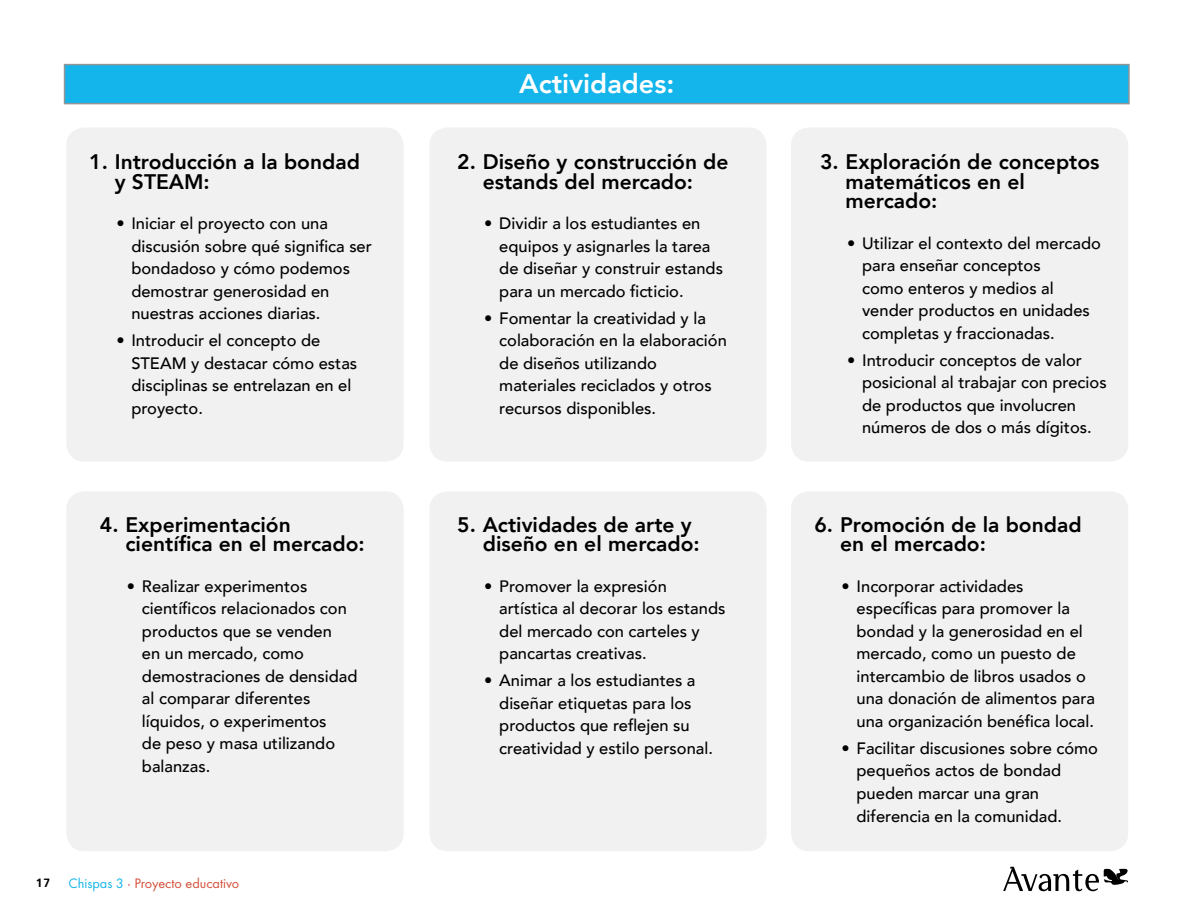
<style>
.page{position:relative;width:1191px;height:915px;background:#fff}
.page>*{position:absolute;margin:0;border:0;box-sizing:border-box;transform-origin:0 0}
.t1{font:800 27px "Avenir";color:#fff}
.t2{font:800 21px/19.5px "Avenir";color:#000}
.t3{font:500 16.5px/22.5px "Avenir";color:#000}
.t4{font:14.25px "Futura T";color:#d34f38}
.t5{font:700 12px "Frutiger";color:#000}
.s1{color:#13b5ea}
.s2{color:#ca171e}
</style>
<div class="page">
<svg style="left:1003px;top:866px;width:125px;height:24px"></svg>
<div style="left:65px;top:65px;width:1064px;height:39px;background:#13b5ea"></div>
<hr style="left:64px;top:64px;width:1065px;height:1px;background:#939598">
<hr style="left:64px;top:65px;width:1px;height:38px;background:#939598">
<hr style="left:1128px;top:65px;width:1px;height:38px;background:#939598">
<hr style="left:64px;top:103px;width:1065px;height:1px;background:#939598">
<div style="left:66px;top:127px;width:337px;height:334px;background:#f1f1f2;border-radius:18px"></div>
<div style="left:66px;top:491px;width:337px;height:359px;background:#f1f1f2;border-radius:18px"></div>
<div style="left:429px;top:127px;width:337px;height:334px;background:#f1f1f2;border-radius:18px"></div>
<div style="left:429px;top:491px;width:337px;height:359px;background:#f1f1f2;border-radius:18px"></div>
<div style="left:791px;top:127px;width:337px;height:334px;background:#f1f1f2;border-radius:18px"></div>
<div style="left:791px;top:491px;width:337px;height:359px;background:#f1f1f2;border-radius:18px"></div>
<p class="t2" style="left:115px;top:152px;width:247px;text-indent:-25px">1. Introducción a la bondad y STEAM:</p>
<p class="t3" style="left:131px;top:211px;width:242px;text-indent:-15px">• Iniciar el proyecto con una discusión sobre qué significa ser bondadoso y cómo podemos demostrar generosidad en nuestras acciones diarias.</p>
<p class="t3" style="left:131px;top:328px;width:227px;text-indent:-15px">• Introducir el concepto de<br>STEAM y destacar cómo estas disciplinas se entrelazan en el proyecto.</p>
<p class="t2" style="left:125px;top:514px;width:241px;text-indent:-25px">4. Experimentación científica en el mercado:</p>
<p class="t3" style="left:142px;top:573px;width:217px;text-indent:-15px">• Realizar experimentos científicos relacionados con productos que se venden<br>en un mercado, como demostraciones de densidad al comparar diferentes líquidos, o experimentos<br>de peso y masa utilizando balanzas.</p>
<p class="t5" style="left:36px;top:874px;width:16px">17</p>
<p class="t4" style="left:69px;top:874px;width:172px"><span class="s1">Chispas 3</span> <span class="s2">·</span> Proyecto educativo</p>
<h1 class="t1" style="left:519px;top:63px;width:157px">Actividades:</h1>
<p class="t2" style="left:457px;top:152px;width:273px;text-align:center">2. Diseño y construcción de estands del mercado:</p>
<p class="t3" style="left:499px;top:211px;width:225px;text-indent:-15px">• Dividir a los estudiantes en equipos y asignarles la tarea de diseñar y construir estands para un mercado ficticio.</p>
<p class="t3" style="left:499px;top:306px;width:229px;text-indent:-15px">• Fomentar la creatividad y la colaboración en la elaboración de diseños utilizando materiales reciclados y otros recursos disponibles.</p>
<p class="t2" style="left:483px;top:514px;width:218px;text-indent:-25px">5. Actividades de arte y diseño en el mercado:</p>
<p class="t3" style="left:499px;top:573px;width:228px;text-indent:-15px">• Promover la expresión artística al decorar los estands del mercado con carteles y pancartas creativas.</p>
<p class="t3" style="left:499px;top:668px;width:215px;text-indent:-15px">• Animar a los estudiantes a diseñar etiquetas para los productos que reflejen su creatividad y estilo personal.</p>
<p class="t2" style="left:845px;top:152px;width:255px;text-indent:-25px">3. Exploración de conceptos matemáticos en el mercado:</p>
<p class="t3" style="left:862px;top:231px;width:240px;text-indent:-15px">• Utilizar el contexto del mercado para enseñar conceptos<br>como enteros y medios al vender productos en unidades completas y fraccionadas.</p>
<p class="t3" style="left:862px;top:348px;width:246px;text-indent:-15px">• Introducir conceptos de valor posicional al trabajar con precios de productos que involucren números de dos o más dígitos.</p>
<p class="t2" style="left:840px;top:514px;width:243px;text-indent:-25px">6. Promoción de la bondad en el mercado:</p>
<p class="t3" style="left:856px;top:573px;width:240px;text-indent:-15px">• Incorporar actividades específicas para promover la bondad y la generosidad en el mercado, como un puesto de intercambio de libros usados o una donación de alimentos para una organización benéfica local.</p>
<p class="t3" style="left:856px;top:735px;width:243px;text-indent:-15px">• Facilitar discusiones sobre cómo pequeños actos de bondad pueden marcar una gran diferencia en la comunidad.</p>
</div>
